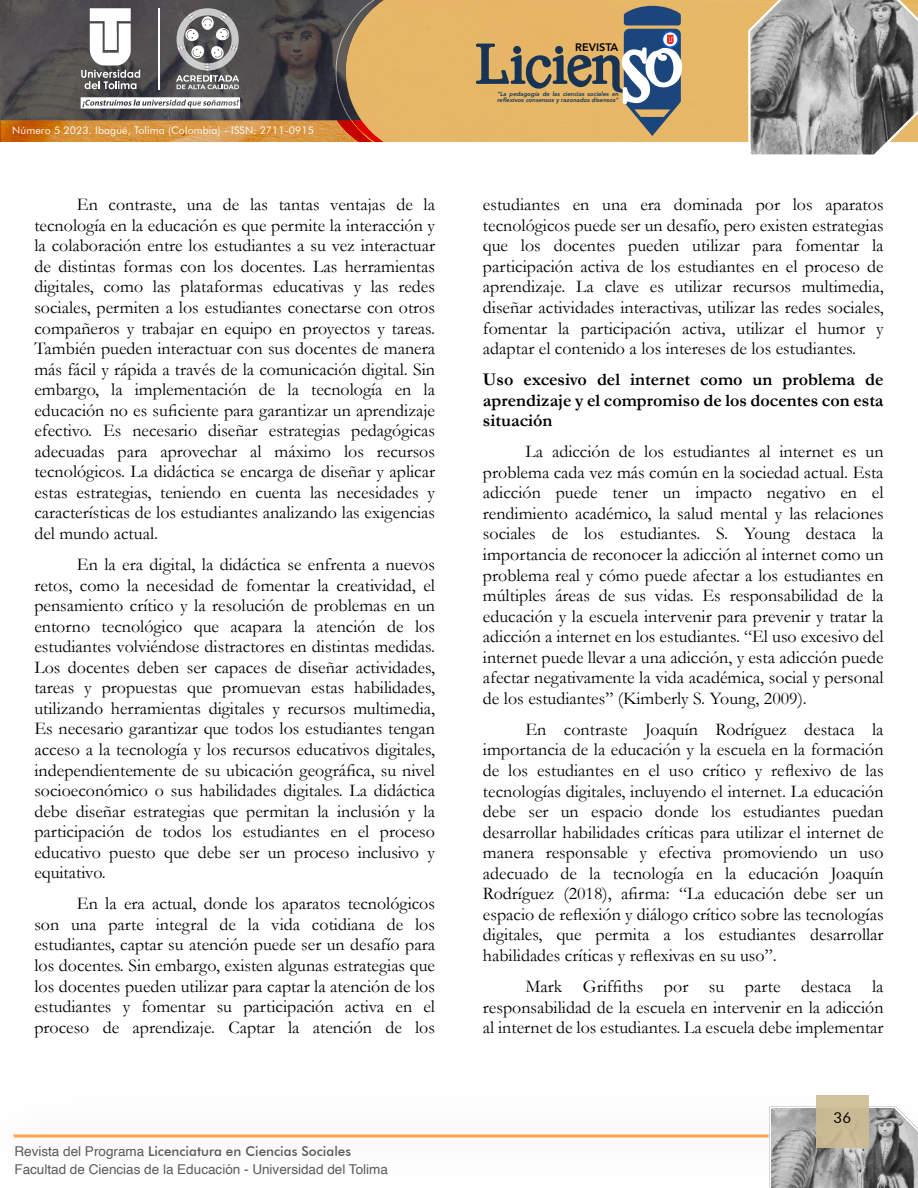
<style>
.page{position:relative;width:918px;height:1188px;background:#fff}
.page>*{position:absolute;margin:0;border:0;box-sizing:border-box;transform-origin:0 0}
.t1{font:18px/20.5px "Garamond";color:#000;text-align:justify}
.t2{font:700 18px/20.5px "Garamond";color:#000;text-align:justify}
.t3{font:15px "Futura BT";color:#000}
.t4{font:13.5px "Helvetica";color:#5b5a55}
.t5{font:500 13.5px "Futura BT";color:#5b5a55}
.t6{font:800 10.95px "Avenir";color:#000}
.t7{font:10.5px "Futura BT";letter-spacing:.01em;color:#fff}
.t8{font:italic 800 6px/6px "Avenir";color:#173454}
.s1{font-family:"Helvetica";font-weight:400}
</style>
<div class="page">
<div style="left:384px;top:0;width:364px;height:141px;background:#e6b868"></div>
<svg style="left:475px;top:6px;width:209px;height:130px;background:#b69d72"></svg>
<svg style="left:0;top:0;width:384px;height:142px;background:#7e6d5d"></svg>
<svg style="left:748px;top:0;width:170px;height:155px;background:#969490"></svg>
<svg style="left:13px;top:1106px;width:905px;height:82px"></svg>
<div style="left:816px;top:1096px;width:53px;height:52px;background:#cebd92"></div>
<p class="t7" style="left:12px;top:126px;width:303px">Número 5 2023. Ibagué, Tolima (Colombia) - ISSN: 2711-0915</p>
<p class="t1" style="left:34px;top:196px;width:402px;text-indent:43px">En contraste, una de las tantas ventajas de la tecnología en la educación es que permite la interacción y la colaboración entre los estudiantes a su vez interactuar de distintas formas con los docentes. Las herramientas digitales, como las plataformas educativas y las redes sociales, permiten a los estudiantes conectarse con otros compañeros y trabajar en equipo en proyectos y tareas.<br>También pueden interactuar con sus docentes de manera más fácil y rápida a través de la comunicación digital. Sin embargo, la implementación de la tecnología en la educación no es suficiente para garantizar un aprendizaje efectivo. Es necesario diseñar estrategias pedagógicas adecuadas para aprovechar al máximo los recursos tecnológicos. La didáctica se encarga de diseñar y aplicar estas estrategias, teniendo en cuenta las necesidades y características de los estudiantes analizando las exigencias del mundo actual.</p>
<p class="t1" style="left:34px;top:556px;width:402px;text-indent:43px">En la era digital, la didáctica se enfrenta a nuevos retos, como la necesidad de fomentar la creatividad, el pensamiento crítico y la resolución de problemas en un entorno tecnológico que acapara la atención de los estudiantes volviéndose distractores en distintas medidas.<br>Los docentes deben ser capaces de diseñar actividades, tareas y propuestas que promuevan estas habilidades, utilizando herramientas digitales y recursos multimedia, Es necesario garantizar que todos los estudiantes tengan acceso a la tecnología y los recursos educativos digitales, independientemente de su ubicación geográfica, su nivel socioeconómico o sus habilidades digitales. La didáctica debe diseñar estrategias que permitan la inclusión y la participación de todos los estudiantes en el proceso educativo puesto que debe ser un proceso inclusivo y equitativo.</p>
<p class="t1" style="left:34px;top:896px;width:402px;text-indent:43px">En la era actual, donde los aparatos tecnológicos son una parte integral de la vida cotidiana de los estudiantes, captar su atención puede ser un desafío para los docentes. Sin embargo, existen algunas estrategias que los docentes pueden utilizar para captar la atención de los estudiantes y fomentar su participación activa en el proceso de aprendizaje. Captar la atención de los</p>
<p class="t5" style="left:14px;top:1146px;width:338px"><span class="s1">Revista del Programa</span> Licenciatura en Ciencias Sociales</p>
<p class="t4" style="left:14px;top:1164px;width:375px">Facultad de Ciencias de la Educación - Universidad del Tolima</p>
<p class="t6" style="left:575px;top:40px;width:45px">REVISTA</p>
<p class="t8" style="left:497px;top:91px;width:123px">"La pedagogía de las ciencias sociales en reflexivos consensos y razonados disensos"</p>
<p class="t1" style="left:483px;top:196px;width:402px">estudiantes en una era dominada por los aparatos tecnológicos puede ser un desafío, pero existen estrategias que los docentes pueden utilizar para fomentar la participación activa de los estudiantes en el proceso de aprendizaje. La clave es utilizar recursos multimedia, diseñar actividades interactivas, utilizar las redes sociales, fomentar la participación activa, utilizar el humor y adaptar el contenido a los intereses de los estudiantes.</p>
<p class="t2" style="left:483px;top:371px;width:402px">Uso excesivo del internet como un problema de aprendizaje y el compromiso de los docentes con esta situación</p>
<p class="t1" style="left:483px;top:443px;width:402px;text-indent:43px">La adicción de los estudiantes al internet es un problema cada vez más común en la sociedad actual. Esta adicción puede tener un impacto negativo en el rendimiento académico, la salud mental y las relaciones sociales de los estudiantes. S. Young destaca la importancia de reconocer la adicción al internet como un problema real y cómo puede afectar a los estudiantes en múltiples áreas de sus vidas. Es responsabilidad de la educación y la escuela intervenir para prevenir y tratar la adicción a internet en los estudiantes. “El uso excesivo del internet puede llevar a una adicción, y esta adicción puede afectar negativamente la vida académica, social y personal de los estudiantes” (Kimberly S. Young, 2009).</p>
<p class="t1" style="left:483px;top:721px;width:402px;text-indent:43px">En contraste Joaquín Rodríguez destaca la importancia de la educación y la escuela en la formación de los estudiantes en el uso crítico y reflexivo de las tecnologías digitales, incluyendo el internet. La educación debe ser un espacio donde los estudiantes puedan desarrollar habilidades críticas para utilizar el internet de manera responsable y efectiva promoviendo un uso adecuado de la tecnología en la educación Joaquín Rodríguez (2018), afirma: “La educación debe ser un espacio de reflexión y diálogo crítico sobre las tecnologías digitales, que permita a los estudiantes desarrollar habilidades críticas y reflexivas en su uso”.</p>
<p class="t1" style="left:483px;top:978px;width:402px;text-indent:43px">Mark Griffiths por su parte destaca la responsabilidad de la escuela en intervenir en la adicción al internet de los estudiantes. La escuela debe implementar</p>
<p class="t3" style="left:834px;top:1111px;width:19px">36</p>
</div>
